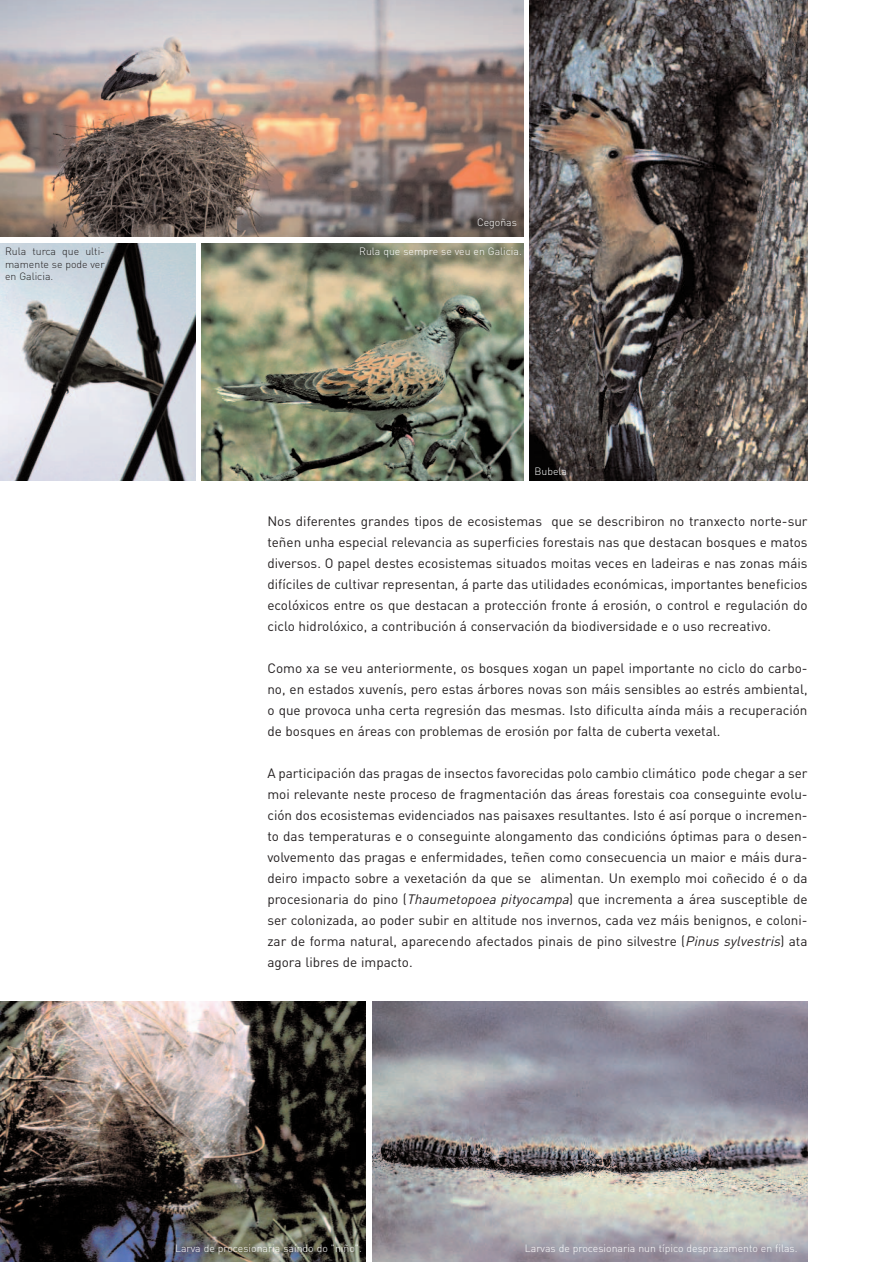
<style>
.page{position:relative;width:892px;height:1262px;background:#fff}
.page>*{position:absolute;margin:0;border:0;box-sizing:border-box;transform-origin:0 0}
.t1{font:13.5px/21px "DIN";color:#231f20;text-align:justify}
.t2{font:300 10.5px "DIN";color:#fff}
.t3{font:300 10.5px/12.6px "DIN";color:#231f20;text-align:justify}
.s1{font-style:italic}
</style>
<div class="page">
<img style="left:0;top:0;width:808px;height:1262px">
<p class="t3" style="left:5px;top:245px;width:101px">Rula turca que ulti&shy;mamente se pode ver en Galicia.</p>
<p class="t2" style="left:477px;top:216px;width:41px">Cegoñas</p>
<p class="t2" style="left:359px;top:245px;width:164px">Rula que sempre se veu en Galicia.</p>
<p class="t2" style="left:534px;top:465px;width:34px">Bubela</p>
<p class="t1" style="left:267px;top:511px;width:542px">Nos diferentes grandes tipos de ecosistemas que se describiron no tranxecto norte-sur teñen unha especial relevancia as superficies forestais nas que destacan bosques e matos diversos. O papel destes ecosistemas situados moitas veces en ladeiras e nas zonas máis difíciles de cultivar representan, á parte das utilidades económicas, importantes beneficios ecolóxicos entre os que destacan a protección fronte á erosión, o control e regulación do ciclo hidrolóxico, a contribución á conservación da biodiversidade e o uso recreativo.</p>
<p class="t1" style="left:267px;top:658px;width:542px">Como xa se veu anteriormente, os bosques xogan un papel importante no ciclo do carbo&shy;no, en estados xuvenís, pero estas árbores novas son máis sensibles ao estrés ambiental, o que provoca unha certa regresión das mesmas. Isto dificulta aínda máis a recuperación de bosques en áreas con problemas de erosión por falta de cuberta vexetal.</p>
<p class="t1" style="left:267px;top:763px;width:542px">A participación das pragas de insectos favorecidas polo cambio climático pode chegar a ser moi relevante neste proceso de fragmentación das áreas forestais coa conseguinte evolu&shy;ción dos ecosistemas evidenciados nas paisaxes resultantes. Isto é así porque o incremen&shy;to das temperaturas e o conseguinte alongamento das condicións óptimas para o desen&shy;volvemento das pragas e enfermidades, teñen como consecuencia un maior e máis dura&shy;deiro impacto sobre a vexetación da que se alimentan. Un exemplo moi coñecido é o da procesionaria do pino (<span class="s1">Thaumetopoea pityocampa</span>) que incrementa a área susceptible de ser colonizada, ao poder subir en altitude nos invernos, cada vez máis benignos, e coloni&shy;zar de forma natural, aparecendo afectados pinais de pino silvestre (<span class="s1">Pinus sylvestris</span>) ata agora libres de impacto.</p>
<p class="t2" style="left:175px;top:1242px;width:188px">Larva de procesionaria saíndo do "niño".</p>
<p class="t2" style="left:525px;top:1242px;width:274px">Larvas de procesionaria nun típico desprazamento en filas.</p>
</div>
